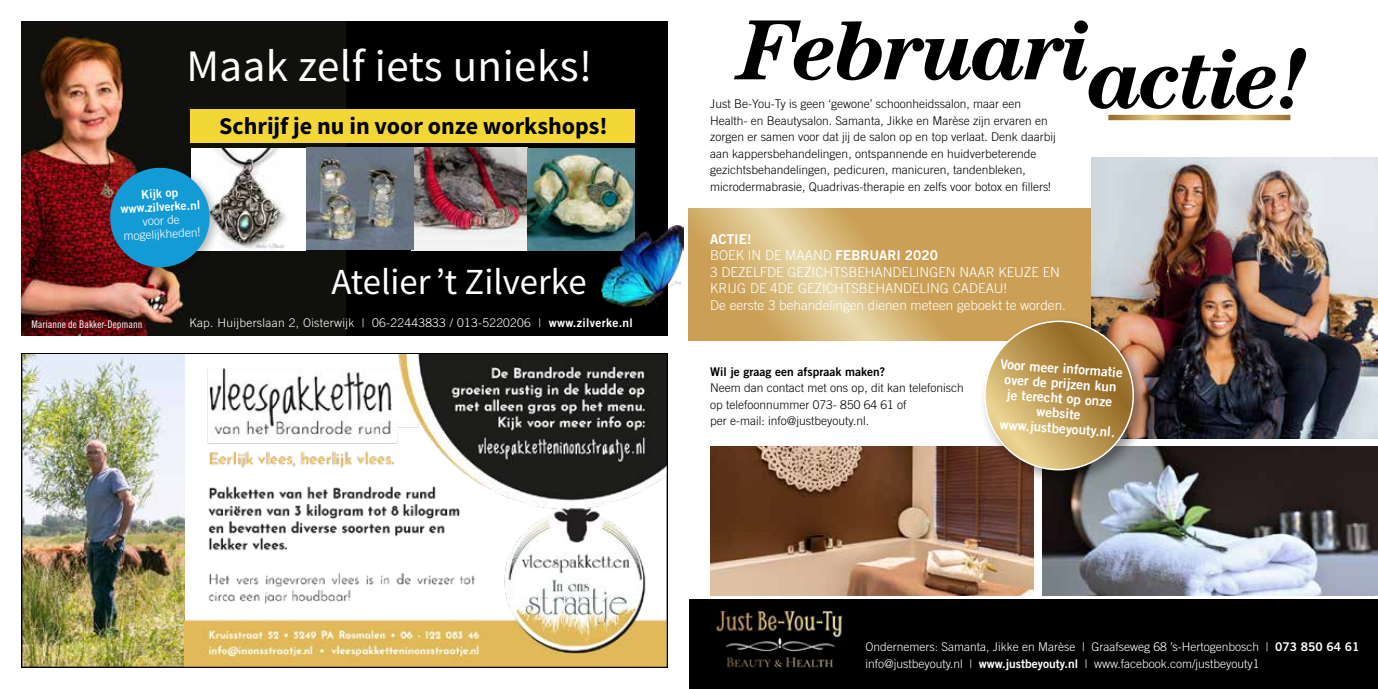
<style>
.page{position:relative;width:1378px;height:689px;background:#fff}
.page>*{position:absolute;margin:0;border:0;box-sizing:border-box;transform-origin:0 0}
.t1{font:italic 700 85.5px "Century LT";letter-spacing:-.04em;color:#000}
.t2{font:45px "Source Sans Pro";letter-spacing:.01em;color:#fff}
.t3{font:36.75px "Source Sans Pro";color:#fff}
.t4{font:700 24px "Source Sans Pro";color:#000}
.t5{font:300 13.5px/16.5px "Trade Gothic LT Std";color:#fff}
.t6{font:13.5px/15px "Trade Gothic LT Std Bd 2";color:#fff;text-align:center}
.t7{font:300 12px/16.5px "Trade Gothic LT Std";color:#000}
.t8{font:300 12px/17px "Trade Gothic LT Std";color:#fff}
.t9{font:300 12px "Trade Gothic LT Std";letter-spacing:.025em;color:#fff}
.t10{font:12px "Trade Gothic LT Std Bd 2";color:#000}
.t11{font:12px/13.5px "Trade Gothic LT Std Bd 2";color:#fff;text-align:center}
.t12{font:10.5px "Trade Gothic LT Std Cn 18";color:#fff}
.s1{font-family:"Trade Gothic LT Std Bd 2";font-weight:400}
</style>
<div class="page">
<svg style="left:689px;top:208px;width:402px;height:132px;background:#d1ad69"></svg>
<img style="left:1091px;top:157px;width:287px;height:281px">
<img style="left:710px;top:446px;width:323px;height:150px">
<img style="left:1042px;top:446px;width:336px;height:150px">
<div style="left:689px;top:600px;width:689px;height:89px;background:#000"></div>
<img style="left:710px;top:608px;width:135px;height:60px">
<svg style="left:1108px;top:115px;width:182px;height:5px"></svg>
<div style="left:979px;top:315px;width:170px;height:171px;background:#000;opacity:.4"></div>
<svg style="left:985px;top:321px;width:148px;height:149px;background:#bc9a57"></svg>
<div style="left:21px;top:21px;width:647px;height:315px;background:#000"></div>
<img style="left:21px;top:21px;width:324px;height:315px">
<img style="left:413px;top:148px;width:222px;height:102px">
<div style="left:191px;top:148px;width:114px;height:102px;background:#fff"></div>
<img style="left:214px;top:148px;width:72px;height:101px">
<div style="left:104px;top:162px;width:118px;height:117px;background:#000;opacity:.3"></div>
<svg style="left:109px;top:166px;width:102px;height:103px;background:#2e85b0"></svg>
<img style="left:601px;top:225px;width:82px;height:82px">
<div style="left:191px;top:109px;width:444px;height:34px;background:#f3d736"></div>
<img style="left:306px;top:148px;width:107px;height:102px">
<img style="left:23px;top:355px;width:643px;height:311px">
<h2 class="t2" style="left:186px;top:37px;width:407px">Maak zelf iets unieks!</h2>
<h3 class="t4" style="left:219px;top:110px;width:390px">Schrijf je nu in voor onze workshops!</h3>
<p class="t11" style="left:119px;top:189px;width:82px;rotate:-3deg">Kijk op www.zilverke.nl</p>
<p class="t8" style="left:122px;top:215px;width:78px;line-height:13.5px;text-align:center;rotate:-3deg">voor de mogelijkheden!</p>
<h3 class="t3" style="left:331px;top:259px;width:257px">Atelier ’t Zilverke</h3>
<p class="t12" style="left:31px;top:318px;width:112px">Marianne de Bakker-Depmann</p>
<p class="t9" style="left:189px;top:316px;width:445px">Kap. Huijberslaan 2, Oisterwijk | 06-22443833 / 013-5220206 | <span class="s1">www.zilverke.nl</span></p>
<h1 class="t1" style="left:739px;top:0;width:572px">Februariactie!</h1>
<p class="t7" style="left:710px;top:95px;width:347px">Just Be-You-Ty is geen ‘gewone’ schoonheidssalon, maar een Health- en Beautysalon. Samanta, Jikke en Marèse zijn ervaren en zorgen er samen voor dat jij de salon op en top verlaat. Denk daarbij aan kappersbehandelingen, ontspannende en huidverbeterende gezichtsbehandelingen, pedicuren, manicuren, tandenbleken, microdermabrasie, Quadrivas-therapie en zelfs voor botox en fillers!</p>
<p class="t6" style="left:710px;top:231px;width:43px">ACTIE!</p>
<p class="t5" style="left:710px;top:247px;width:357px">BOEK IN DE MAAND <span class="s1">FEBRUARI 2020<br></span>3 DEZELFDE GEZICHTSBEHANDELINGEN NAAR KEUZE EN KRIJG DE 4DE GEZICHTSBEHANDELING CADEAU!<br>De eerste 3 behandelingen dienen meteen geboekt te worden.</p>
<p class="t10" style="left:710px;top:364px;width:176px">Wil je graag een afspraak maken?</p>
<p class="t7" style="left:710px;top:379px;width:255px">Neem dan contact met ons op, dit kan telefonisch op telefoonnummer 073- 850 64 61 of<br>per e-mail: info@justbeyouty.nl.</p>
<p class="t6" style="left:1001px;top:356px;width:124px;rotate:4deg">Voor meer informatie over de prijzen kun je terecht op onze website www.justbeyouty.nl.</p>
<p class="t8" style="left:865px;top:638px;width:495px">Ondernemers: Samanta, Jikke en Marèse | Graafseweg 68 ’s-Hertogenbosch | <span class="s1">073 850 64 61 </span>info@justbeyouty.nl | <span class="s1">www.justbeyouty.nl</span> | www.facebook.com/justbeyouty1</p>
</div>
